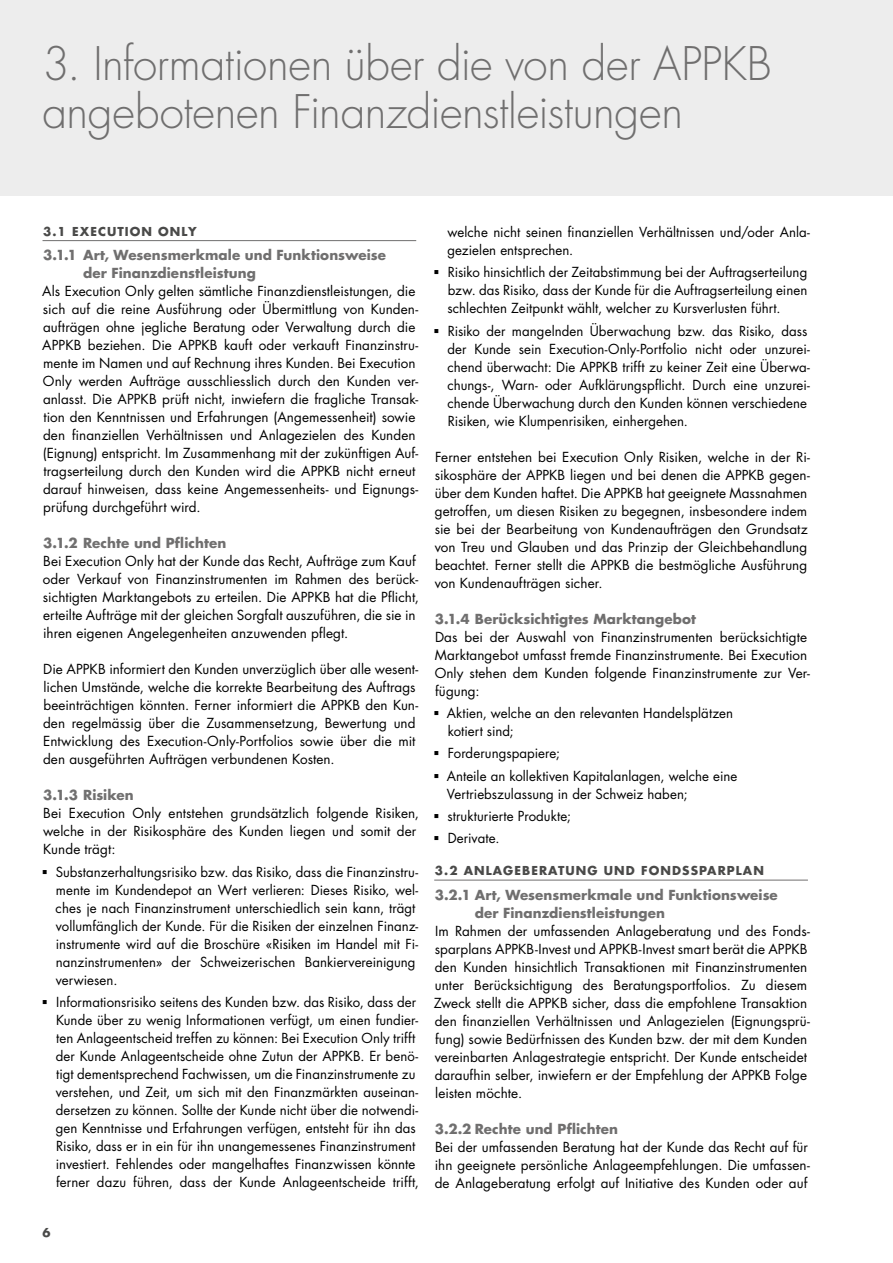
<style>
.page{position:relative;width:893px;height:1263px;background:#fff}
.page>*{position:absolute;margin:0;border:0;box-sizing:border-box;transform-origin:0 0}
.t1{font:300 45px/48px "Futura LT Pro";letter-spacing:-.005em;color:#706f6f}
.t2{font:13.5px/18px "Futura LT Pro";letter-spacing:.005em;color:#000}
.t3{font:700 13.5px/18px "Futura LT Pro";letter-spacing:.005em;color:#706f6f}
.t4{font:700 12px "Futura LT Pro";letter-spacing:.09em;color:#4a4a49}
</style>
<div class="page">
<div style="left:0;top:0;width:893px;height:196px;background:#ededed"></div>
<hr style="left:43px;top:240px;width:373px;height:1px;background:#706f6f">
<hr style="left:434px;top:880px;width:374px;height:1px;background:#706f6f">
<h1 class="t1" style="left:43px;top:40px;width:731px">3. Informationen über die von der APPKB angebotenen Finanzdienstleistungen</h1>
<p class="t4" style="left:43px;top:222px;width:155px">3.1 EXECUTION ONLY</p>
<p class="t3" style="left:83px;top:246px;width:305px;text-indent:-40px">3.1.1 Art, Wesensmerkmale und Funktionsweise der Finanzdienstleistung</p>
<p class="t2" style="left:42px;top:282px;width:377px">Als Execution Only gelten sämtliche Finanzdienstleistungen, die sich auf die reine Ausführung oder Übermittlung von Kunden&shy;aufträgen ohne jegliche Beratung oder Verwaltung durch die APPKB beziehen. Die APPKB kauft oder verkauft Finanzinstru&shy;mente im Namen und auf Rechnung ihres Kunden. Bei Execution Only werden Aufträge ausschliesslich durch den Kunden ver&shy;anlasst. Die APPKB prüft nicht, inwiefern die fragliche Transak&shy;tion den Kenntnissen und Erfahrungen (Angemessenheit) sowie den finanziellen Verhältnissen und Anlagezielen des Kunden (Eignung) entspricht. Im Zusammenhang mit der zukünftigen Auf&shy;tragserteilung durch den Kunden wird die APPKB nicht erneut darauf hinweisen, dass keine Angemessenheits- und Eignungs&shy;prüfung durchgeführt wird.</p>
<p class="t3" style="left:43px;top:534px;width:185px">3.1.2 Rechte und Pflichten</p>
<p class="t2" style="left:43px;top:552px;width:378px">Bei Execution Only hat der Kunde das Recht, Aufträge zum Kauf oder Verkauf von Finanzinstrumenten im Rahmen des berück&shy;sichtigten Marktangebots zu erteilen. Die APPKB hat die Pflicht, erteilte Aufträge mit der gleichen Sorgfalt auszuführen, die sie in ihren eigenen Angelegenheiten anzuwenden pflegt.</p>
<p class="t2" style="left:43px;top:660px;width:377px">Die APPKB informiert den Kunden unverzüglich über alle wesent&shy;lichen Umstände, welche die korrekte Bearbeitung des Auftrags beeinträchtigen könnten. Ferner informiert die APPKB den Kun&shy;den regelmässig über die Zusammensetzung, Bewertung und Entwicklung des Execution-Only-Portfolios sowie über die mit den ausgeführten Aufträgen verbundenen Kosten.</p>
<p class="t3" style="left:43px;top:786px;width:92px">3.1.3 Risiken</p>
<p class="t2" style="left:43px;top:804px;width:377px">Bei Execution Only entstehen grundsätzlich folgende Risiken, welche in der Risikosphäre des Kunden liegen und somit der<br>Kunde trägt:</p>
<p class="t2" style="left:56px;top:862px;width:364px">Substanzerhaltungsrisiko bzw. das Risiko, dass die Finanzinstru&shy;mente im Kundendepot an Wert verlieren: Dieses Risiko, wel&shy;ches je nach Finanzinstrument unterschiedlich sein kann, trägt vollumfänglich der Kunde. Für die Risiken der einzelnen Finanz&shy;instrumente wird auf die Broschüre «Risiken im Handel mit Fi&shy;nanzinstrumenten» der Schweizerischen Bankiervereinigung verwiesen.</p>
<p class="t2" style="left:56px;top:993px;width:365px">Informationsrisiko seitens des Kunden bzw. das Risiko, dass der Kunde über zu wenig Informationen verfügt, um einen fundier&shy;ten Anlageentscheid treffen zu können: Bei Execution Only trifft der Kunde Anlageentscheide ohne Zutun der APPKB. Er benö&shy;tigt dementsprechend Fachwissen, um die Finanzinstrumente zu verstehen, und Zeit, um sich mit den Finanzmärkten auseinan&shy;dersetzen zu können. Sollte der Kunde nicht über die notwendi&shy;gen Kenntnisse und Erfahrungen verfügen, entsteht für ihn das Risiko, dass er in ein für ihn unangemessenes Finanzinstrument investiert. Fehlendes oder mangelhaftes Finanzwissen könnte ferner dazu führen, dass der Kunde Anlageentscheide trifft,</p>
<p class="t4" style="left:43px;top:1224px;width:10px">6</p>
<p class="t2" style="left:447px;top:223px;width:364px">welche nicht seinen finanziellen Verhältnissen und/oder Anla&shy;gezielen entsprechen.</p>
<p class="t2" style="left:447px;top:263px;width:361px;text-align:justify">Risiko hinsichtlich der Zeitabstimmung bei der Auftragserteilung bzw. das Risiko, dass der Kunde für die Auftragserteilung einen schlechten Zeitpunkt wählt, welcher zu Kursverlusten führt.</p>
<p class="t2" style="left:447px;top:322px;width:364px">Risiko der mangelnden Überwachung bzw. das Risiko, dass der Kunde sein Execution-Only-Portfolio nicht oder unzurei&shy;chend überwacht: Die APPKB trifft zu keiner Zeit eine Überwa&shy;chungs-, Warn- oder Aufklärungspflicht. Durch eine unzurei&shy;chende Überwachung durch den Kunden können verschiedene Risiken, wie Klumpenrisiken, einhergehen.</p>
<p class="t2" style="left:435px;top:448px;width:377px">Ferner entstehen bei Execution Only Risiken, welche in der Ri&shy;sikosphäre der APPKB liegen und bei denen die APPKB gegen&shy;über dem Kunden haftet. Die APPKB hat geeignete Massnahmen getroffen, um diesen Risiken zu begegnen, insbesondere indem sie bei der Bearbeitung von Kundenaufträgen den Grundsatz von Treu und Glauben und das Prinzip der Gleichbehandlung beachtet. Ferner stellt die APPKB die bestmögliche Ausführung von Kundenaufträgen sicher.</p>
<p class="t3" style="left:435px;top:609px;width:263px">3.1.4 Berücksichtigtes Marktangebot</p>
<p class="t2" style="left:435px;top:628px;width:377px">Das bei der Auswahl von Finanzinstrumenten berücksichtigte Marktangebot umfasst fremde Finanzinstrumente. Bei Execution Only stehen dem Kunden folgende Finanzinstrumente zur Ver&shy;fügung:</p>
<p class="t2" style="left:447px;top:704px;width:288px">Aktien, welche an den relevanten Handelsplätzen kotiert sind;</p>
<p class="t2" style="left:447px;top:742px;width:292px;line-height:22.2px">Forderungspapiere;<br>Anteile an kollektiven Kapitalanlagen, welche eine</p>
<p class="t2" style="left:447px;top:782px;width:242px;line-height:22.2px">Vertriebszulassung in der Schweiz haben; strukturierte Produkte;<br>Derivate.</p>
<p class="t4" style="left:435px;top:862px;width:331px">3.2 ANLAGEBERATUNG UND FONDSSPARPLAN</p>
<p class="t3" style="left:475px;top:885px;width:305px;text-indent:-40px">3.2.1 Art, Wesensmerkmale und Funktionsweise der Finanzdienstleistungen</p>
<p class="t2" style="left:434px;top:922px;width:378px">Im Rahmen der umfassenden Anlageberatung und des Fonds&shy;sparplans APPKB-Invest und APPKB-Invest smart berät die APPKB den Kunden hinsichtlich Transaktionen mit Finanzinstrumenten unter Berücksichtigung des Beratungsportfolios. Zu diesem Zweck stellt die APPKB sicher, dass die empfohlene Transaktion den finanziellen Verhältnissen und Anlagezielen (Eignungsprü&shy;fung) sowie Bedürfnissen des Kunden bzw. der mit dem Kunden vereinbarten Anlagestrategie entspricht. Der Kunde entscheidet daraufhin selber, inwiefern er der Empfehlung der APPKB Folge leisten möchte.</p>
<p class="t3" style="left:435px;top:1119px;width:185px">3.2.2 Rechte und Pflichten</p>
<p class="t2" style="left:435px;top:1138px;width:377px">Bei der umfassenden Beratung hat der Kunde das Recht auf für ihn geeignete persönliche Anlageempfehlungen. Die umfassen&shy;de Anlageberatung erfolgt auf Initiative des Kunden oder auf</p>
</div>
